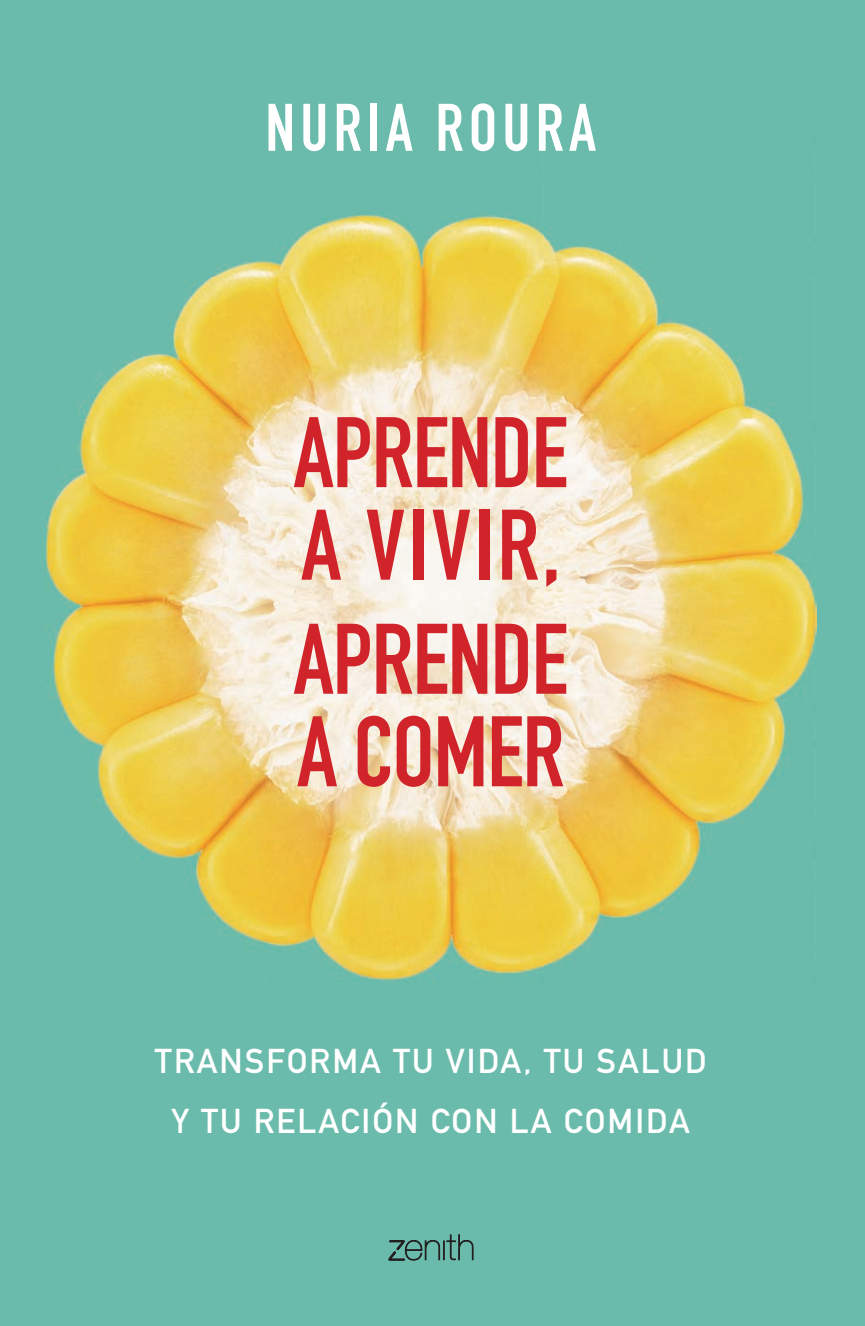
<style>
.page{position:relative;width:865px;height:1326px;background:#6abbab}
.page>*{position:absolute;margin:0;border:0;box-sizing:border-box;transform-origin:0 0}
.t1{font:98.4px/92.6px "DIN Engschrift Std";letter-spacing:-.01em;color:#d1232a}
.t2{font:66px "DIN Engschrift Std";letter-spacing:.08em;color:#fff}
.t3{font:34px/60px "DIN Mittelschrift Std";letter-spacing:.06em;color:#fff;text-align:center}
</style>
<div class="page">
<img style="left:45px;top:214px;width:772px;height:768px">
<svg style="left:388px;top:1234px;width:86px;height:27px"></svg>
<h2 class="t2" style="left:265px;top:89px;width:332px">NURIA ROURA</h2>
<h1 class="t1" style="left:293px;top:407px;width:276px">APRENDE<br>A VIVIR,</h1>
<h1 class="t1" style="left:293px;top:613px;width:276px">APRENDE<br>A COMER</h1>
<p class="t3" style="left:155px;top:1031px;width:553px">TRANSFORMA TU VIDA, TU SALUD<br>Y TU RELACIÓN CON LA COMIDA</p>
</div>
